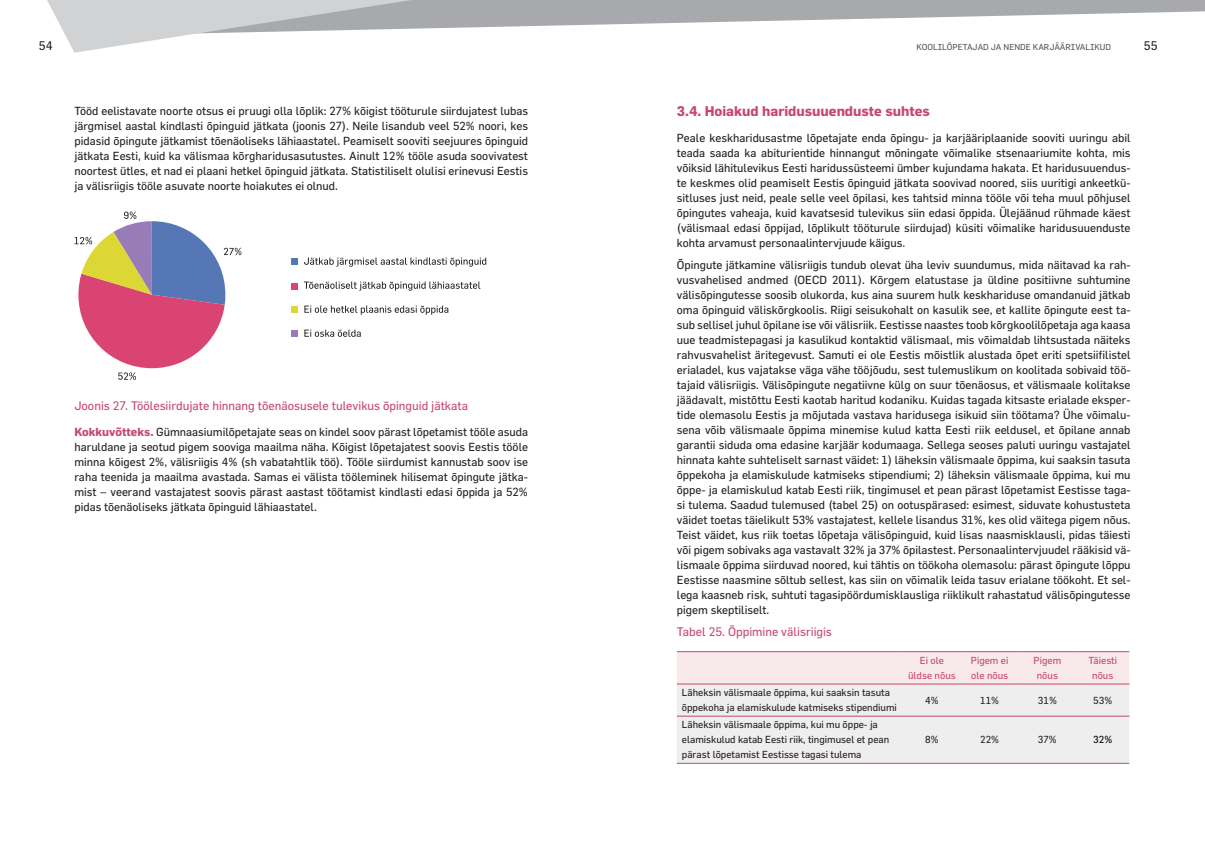
<style>
.page{position:relative;width:1205px;height:851px;background:#fff}
.page>*{position:absolute;margin:0;border:0;box-sizing:border-box;transform-origin:0 0}
.Heading_2{font:700 13.75px "Flama";color:#c7486d}
.t1{font:12.25px "Flama";color:#231f20}
.t2{font:12.12px "Flama";color:#c7486d}
.t3{font:11.5px/15px "Flama";color:#231f20;text-align:justify}
.tabel{font:10px/15px "Flama";color:#231f20}
.tabel-2{font:10px/15px "Flama";color:#c7486d;text-align:center}
.tabel-3{font:10px "Flama";color:#000}
.t4{font:8.5px "Flama";color:#57585a}
.s1{font-weight:700;color:#c7486d}
</style>
<div class="page">
<svg style="left:47px;top:0;width:1158px;height:53px"></svg>
<svg style="left:677px;top:652px;width:452px;height:110px"></svg>
<hr style="left:677px;top:651px;width:226px;height:1px;background:#c7486d">
<hr style="left:903px;top:651px;width:58px;height:1px;background:#c7486d">
<hr style="left:961px;top:651px;width:57px;height:1px;background:#c7486d">
<hr style="left:1018px;top:651px;width:58px;height:1px;background:#c7486d">
<hr style="left:1076px;top:651px;width:53px;height:1px;background:#c7486d">
<hr style="left:677px;top:683px;width:226px;height:1px;background:#c7486d">
<hr style="left:903px;top:683px;width:58px;height:1px;background:#c7486d">
<hr style="left:961px;top:683px;width:57px;height:1px;background:#c7486d">
<hr style="left:1018px;top:683px;width:58px;height:1px;background:#c7486d">
<hr style="left:1076px;top:683px;width:53px;height:1px;background:#c7486d">
<hr style="left:677px;top:715px;width:226px;height:1px;background:#c7486d">
<hr style="left:903px;top:715px;width:58px;height:1px;background:#c7486d">
<hr style="left:961px;top:715px;width:57px;height:1px;background:#c7486d">
<hr style="left:1018px;top:715px;width:58px;height:1px;background:#c7486d">
<hr style="left:1076px;top:715px;width:53px;height:1px;background:#c7486d">
<hr style="left:677px;top:762px;width:226px;height:1px;background:#c7486d">
<hr style="left:903px;top:762px;width:58px;height:1px;background:#c7486d">
<hr style="left:961px;top:762px;width:57px;height:1px;background:#c7486d">
<hr style="left:1018px;top:762px;width:58px;height:1px;background:#c7486d">
<hr style="left:1076px;top:762px;width:53px;height:1px;background:#c7486d">
<svg style="left:74px;top:211px;width:167px;height:169px"></svg>
<div style="left:291px;top:258px;width:6px;height:7px;background:#5677b5"></div>
<svg style="left:304px;top:257px;width:182px;height:10px"></svg>
<svg style="left:304px;top:281px;width:176px;height:10px"></svg>
<svg style="left:304px;top:305px;width:144px;height:9px"></svg>
<svg style="left:304px;top:329px;width:57px;height:8px"></svg>
<div style="left:291px;top:283px;width:6px;height:7px;background:#d94473"></div>
<div style="left:291px;top:306px;width:6px;height:7px;background:#dcd735"></div>
<div style="left:291px;top:330px;width:6px;height:7px;background:#997bb7"></div>
<p class="t1" style="left:39px;top:38px;width:15px">54</p>
<p class="t4" style="left:916px;top:42px;width:196px">KOOLILÕPETAJAD JA NENDE KARJÄÄRIVALIKUD</p>
<p class="t1" style="left:1144px;top:38px;width:15px">55</p>
<p class="t3" style="left:74px;top:103px;width:455px">Tööd eelistavate noorte otsus ei pruugi olla lõplik: 27% kõigist tööturule siirdujatest lubas järgmisel aastal kindlasti õpinguid jätkata (joonis 27). Neile lisandub veel 52% noori, kes pidasid õpingute jätkamist tõenäoliseks lähiaastatel. Peamiselt sooviti seejuures õpinguid jätkata Eesti, kuid ka välismaa kõrgharidusasutustes. Ainult 12% tööle asuda soovivatest noortest ütles, et nad ei plaani hetkel õpinguid jätkata. Statistiliselt olulisi erinevusi Eestis ja välisriigis tööle asuvate noorte hoiakutes ei olnud.</p>
<p class="t2" style="left:74px;top:398px;width:395px">Joonis 27. Töölesiirdujate hinnang tõenäosusele tulevikus õpinguid jätkata</p>
<p class="t3" style="left:74px;top:423px;width:455px"><span class="s1">Kokkuvõtteks.</span> Gümnaasiumilõpetajate seas on kindel soov pärast lõpetamist tööle asuda haruldane ja seotud pigem sooviga maailma näha. Kõigist lõpetajatest soovis Eestis tööle minna kõigest 2%, välisriigis 4% (sh vabatahtlik töö). Tööle siirdumist kannustab soov ise raha teenida ja maailma avastada. Samas ei välista tööleminek hilisemat õpingute jätka&shy;mist – veerand vastajatest soovis pärast aastast töötamist kindlasti edasi õppida ja 52% pidas tõenäoliseks jätkata õpinguid lähiaastatel.</p>
<p class="Heading_2" style="left:677px;top:103px;width:254px">3.4. Hoiakud haridusuuenduste suhtes</p>
<p class="t3" style="left:677px;top:130px;width:455px">Peale keskharidusastme lõpetajate enda õpingu- ja karjääriplaanide sooviti uuringu abil teada saada ka abiturientide hinnangut mõningate võimalike stsenaariumite kohta, mis võiksid lähitulevikus Eesti haridussüsteemi ümber kujundama hakata. Et haridusuuendus&shy;te keskmes olid peamiselt Eestis õpinguid jätkata soovivad noored, siis uuritigi ankeetkü&shy;sitluses just neid, peale selle veel õpilasi, kes tahtsid minna tööle või teha muul põhjusel õpingutes vaheaja, kuid kavatsesid tulevikus siin edasi õppida. Ülejäänud rühmade käest (välismaal edasi õppijad, lõplikult tööturule siirdujad) küsiti võimalike haridusuuenduste kohta arvamust personaalintervjuude käigus.</p>
<p class="t3" style="left:677px;top:257px;width:455px">Õpingute jätkamine välisriigis tundub olevat üha leviv suundumus, mida näitavad ka rah&shy;vusvahelised andmed (OECD 2011). Kõrgem elatustase ja üldine positiivne suhtumine välisõpingutesse soosib olukorda, kus aina suurem hulk keskhariduse omandanuid jätkab oma õpinguid väliskõrgkoolis. Riigi seisukohalt on kasulik see, et kallite õpingute eest ta&shy;sub sellisel juhul õpilane ise või välisriik. Eestisse naastes toob kõrgkoolilõpetaja aga kaasa uue teadmistepagasi ja kasulikud kontaktid välismaal, mis võimaldab lihtsustada näiteks rahvusvahelist äritegevust. Samuti ei ole Eestis mõistlik alustada õpet eriti spetsiifilistel erialadel, kus vajatakse väga vähe tööjõudu, sest tulemuslikum on koolitada sobivaid töö&shy;tajaid välisriigis. Välisõpingute negatiivne külg on suur tõenäosus, et välismaale kolitakse jäädavalt, mistõttu Eesti kaotab haritud kodaniku. Kuidas tagada kitsaste erialade eksper&shy;tide olemasolu Eestis ja mõjutada vastava haridusega isikuid siin töötama? Ühe võimalu&shy;sena võib välismaale õppima minemise kulud katta Eesti riik eeldusel, et õpilane annab garantii siduda oma edasine karjäär kodumaaga. Sellega seoses paluti uuringu vastajatel hinnata kahte suhteliselt sarnast väidet: 1) läheksin välismaale õppima, kui saaksin tasuta õppekoha ja elamiskulude katmiseks stipendiumi; 2) läheksin välismaale õppima, kui mu õppe- ja elamiskulud katab Eesti riik, tingimusel et pean pärast lõpetamist Eestisse taga&shy;si tulema. Saadud tulemused (tabel 25) on ootuspärased: esimest, siduvate kohustusteta väidet toetas täielikult 53% vastajatest, kellele lisandus 31%, kes olid väitega pigem nõus.<br>Teist väidet, kus riik toetas lõpetaja välisõpinguid, kuid lisas naasmisklausli, pidas täiesti või pigem sobivaks aga vastavalt 32% ja 37% õpilastest. Personaalintervjuudel rääkisid vä&shy;lismaale õppima siirduvad noored, kui tähtis on töökoha olemasolu: pärast õpingute lõppu Eestisse naasmine sõltub sellest, kas siin on võimalik leida tasuv erialane töökoht. Et sel&shy;lega kaasneb risk, suhtuti tagasipöördumisklausliga riiklikult rahastatud välisõpingutesse pigem skeptiliselt.</p>
<p class="t2" style="left:677px;top:624px;width:157px">Tabel 25. Õppimine välisriigis</p>
<p class="tabel-2" style="left:908px;top:652px;width:49px">Ei ole üldse nõus</p>
<p class="tabel-2" style="left:971px;top:652px;width:39px;text-align:left">Pigem ei ole nõus</p>
<p class="tabel-2" style="left:1033px;top:652px;width:29px">Pigem nõus</p>
<p class="tabel-2" style="left:1088px;top:652px;width:30px">Täiesti nõus</p>
<p class="tabel" style="left:682px;top:684px;width:217px">Läheksin välismaale õppima, kui saaksin tasuta õppekoha ja elamiskulude katmiseks stipendiumi</p>
<p class="tabel" style="left:925px;top:692px;width:15px">4%</p>
<p class="tabel" style="left:980px;top:692px;width:20px">11%</p>
<p class="tabel" style="left:1038px;top:692px;width:21px">31%</p>
<p class="tabel" style="left:1093px;top:692px;width:21px">53%</p>
<p class="tabel" style="left:682px;top:716px;width:209px">Läheksin välismaale õppima, kui mu õppe- ja elamiskulud katab Eesti riik, tingimusel et pean pärast lõpetamist Eestisse tagasi tulema</p>
<p class="tabel" style="left:925px;top:731px;width:15px">8%</p>
<p class="tabel" style="left:980px;top:731px;width:21px">22%</p>
<p class="tabel" style="left:1038px;top:731px;width:20px">37%</p>
<p class="tabel-3" style="left:1093px;top:733px;width:21px">32%</p>
</div>
